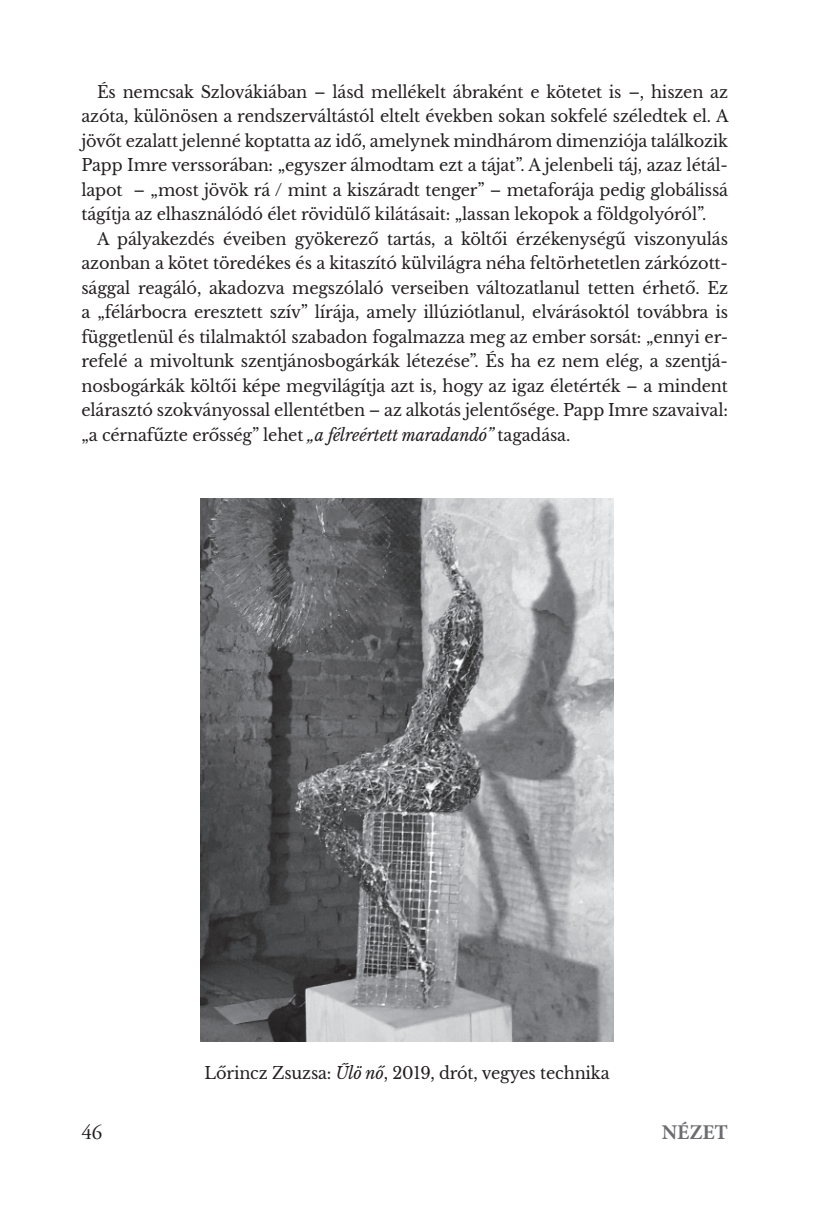
<style>
.page{position:relative;width:833px;height:1205px;background:#fff}
.page>*{position:absolute;margin:0;border:0;box-sizing:border-box;transform-origin:0 0}
.t1{font:700 21px "Minion Pro";color:#6c6d70}
.t2{font:21px "Adobe Garamond Pro";color:#231f20}
.t3{font:16.62px/24.5px "Libre Baskerville";letter-spacing:-.01em;color:#231f20;text-align:justify}
.s1{font-style:italic}
</style>
<div class="page">
<img style="left:200px;top:498px;width:413px;height:543px">
<p class="t3" style="left:81px;top:79px;width:648px;text-indent:16px">És nemcsak Szlovákiában – lásd mellékelt ábraként e kötetet is –, hiszen az azóta, különösen a rendszerváltástól eltelt években sokan sokfelé széledtek el. A jövőt ezalatt jelenné koptatta az idő, amelynek mindhárom dimenziója találkozik Papp Imre verssorában: „egyszer álmodtam ezt a tájat”. A jelenbeli táj, azaz létál&shy;lapot – „most jövök rá / mint a kiszáradt tenger” – metaforája pedig globálissá tágítja az elhasználódó élet rövidülő kilátásait: „lassan lekopok a földgolyóról”.</p>
<p class="t3" style="left:81px;top:226px;width:648px;text-indent:16px">A pályakezdés éveiben gyökerező tartás, a költői érzékenységű viszonyulás azonban a kötet töredékes és a kitaszító külvilágra néha feltörhetetlen zárkózott&shy;sággal reagáló, akadozva megszólaló verseiben változatlanul tetten érhető. Ez a „félárbocra eresztett szív” lírája, amely illúziótlanul, elvárásoktól továbbra is függetlenül és tilalmaktól szabadon fogalmazza meg az ember sorsát: „ennyi er&shy;refelé a mivoltunk szentjánosbogárkák létezése”. És ha ez nem elég, a szentjá&shy;nosbogárkák költői képe megvilágítja azt is, hogy az igaz életérték – a mindent elárasztó szokványossal ellentétben – az alkotás jelentősége. Papp Imre szavaival: „a cérnafűzte erősség” lehet <span class="s1">„a félreértett maradandó”</span> tagadása.</p>
<p class="t2" style="left:81px;top:1123px;width:22px">46</p>
<p class="t3" style="left:204px;top:1061px;width:406px">Lőrincz Zsuzsa: <span class="s1">Űlö nő</span>, 2019, drót, vegyes technika</p>
<p class="t1" style="left:661px;top:1123px;width:68px">NÉZET</p>
</div>
